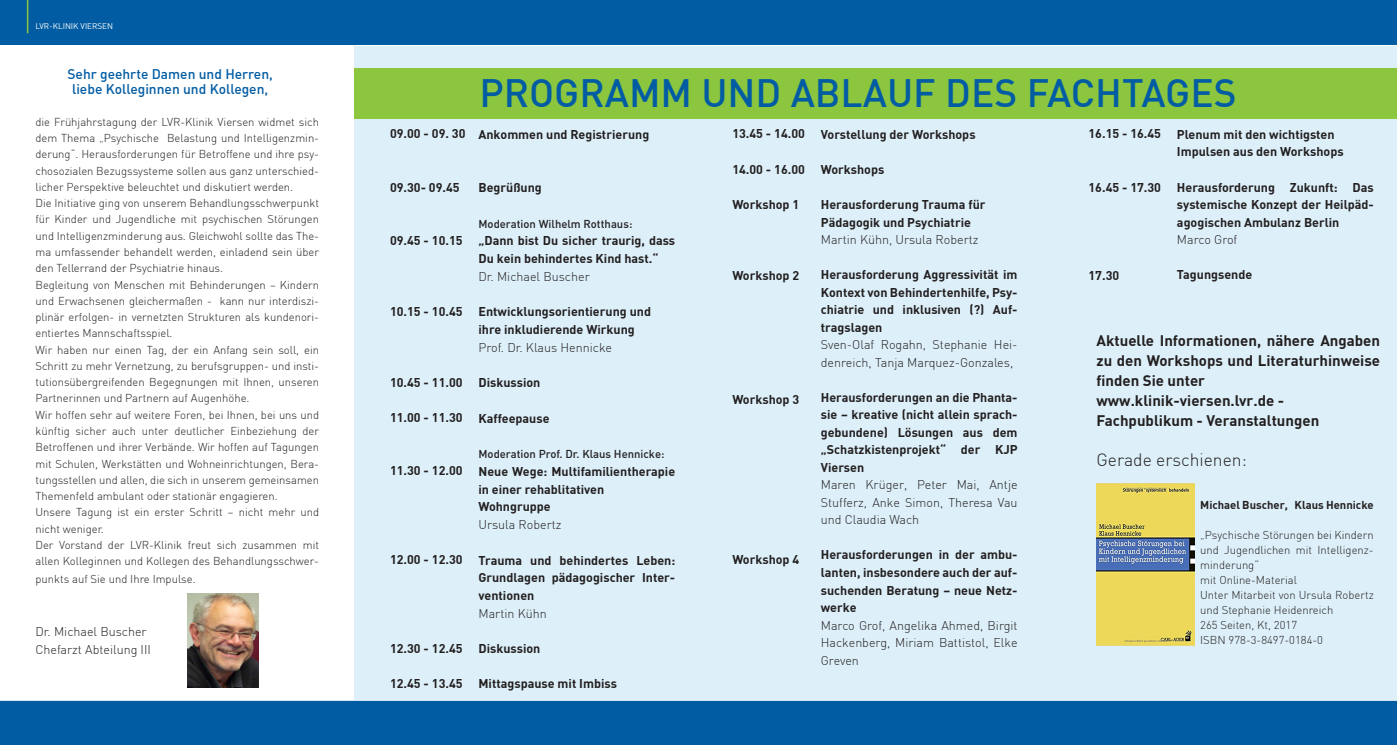
<style>
.page{position:relative;width:1397px;height:745px;background:#fff}
.page>*{position:absolute;margin:0;border:0;box-sizing:border-box;transform-origin:0 0}
.t1{font:500 38.75px "DIN";color:#015ca3}
.t2{font:300 17.5px "DIN";color:#231f20}
.t3{font:700 15px/20px "DIN";color:#231f20;text-align:justify}
.t4{font:500 13.75px "DIN";color:#015ca3}
.Text__DIN_light_9_p{font:700 12.5px/17.5px "DIN";color:#231f20;text-align:justify}
.Text__DIN_light_9_p-2{font:300 12.5px/17.5px "DIN";color:#231f20;text-align:justify}
.t5{font:300 11.25px/16.2px "DIN";color:#231f20;text-align:justify}
.Text__DIN_light_9_p-3{font:500 11.25px "DIN";color:#231f20}
.t6{font:700 11.25px "DIN";color:#231f20}
.t7{font:8.12px "DIN";color:#fff}
</style>
<div class="page">
<div style="left:0;top:0;width:1396px;height:45px;background:#015ca3"></div>
<svg style="left:27px;top:0;width:1px;height:33px"></svg>
<div style="left:0;top:700px;width:1396px;height:44px;background:#015ca3"></div>
<div style="left:354px;top:46px;width:1042px;height:653px;background:#ddf0f9"></div>
<div style="left:354px;top:68px;width:1042px;height:51px;background:#8bc63e"></div>
<img style="left:187px;top:593px;width:72px;height:94px">
<img style="left:1096px;top:483px;width:97px;height:162px">
<p class="t7" style="left:35px;top:21px;width:79px">LVR-KLINIK VIERSEN</p>
<p class="t4" style="left:67px;top:65px;width:207px">Sehr geehrte Damen und Herren,</p>
<p class="t4" style="left:72px;top:80px;width:198px">liebe Kolleginnen und Kollegen,</p>
<p class="t5" style="left:35px;top:113px;width:285px">die Frühjahrstagung der LVR-Klinik Viersen widmet sich dem Thema „Psychische Belastung und Intelligenzmin&shy;derung“. Herausforderungen für Betroffene und ihre psy&shy;chosozialen Bezugssysteme sollen aus ganz unterschied&shy;licher Perspektive beleuchtet und diskutiert werden.</p>
<p class="t5" style="left:35px;top:195px;width:285px">Die Initiative ging von unserem Behandlungsschwerpunkt für Kinder und Jugendliche mit psychischen Störungen und Intelligenzminderung aus. Gleichwohl sollte das The&shy;ma umfassender behandelt werden, einladend sein über den Tellerrand der Psychiatrie hinaus.</p>
<p class="t5" style="left:35px;top:276px;width:285px">Begleitung von Menschen mit Behinderungen – Kindern und Erwachsenen gleichermaßen - kann nur interdiszi&shy;plinär erfolgen- in vernetzten Strukturen als kundenori&shy;entiertes Mannschaftsspiel.</p>
<p class="t5" style="left:35px;top:341px;width:285px">Wir haben nur einen Tag, der ein Anfang sein soll, ein Schritt zu mehr Vernetzung, zu berufsgruppen- und insti&shy;tutionsübergreifenden Begegnungen mit Ihnen, unseren Partnerinnen und Partnern auf Augenhöhe.</p>
<p class="t5" style="left:35px;top:406px;width:285px">Wir hoffen sehr auf weitere Foren, bei Ihnen, bei uns und künftig sicher auch unter deutlicher Einbeziehung der Betroffenen und ihrer Verbände. Wir hoffen auf Tagungen mit Schulen, Werkstätten und Wohneinrichtungen, Bera&shy;tungsstellen und allen, die sich in unserem gemeinsamen Themenfeld ambulant oder stationär engagieren.</p>
<p class="t5" style="left:35px;top:503px;width:285px">Unsere Tagung ist ein erster Schritt – nicht mehr und nicht weniger.</p>
<p class="t5" style="left:35px;top:536px;width:285px">Der Vorstand der LVR-Klinik freut sich zusammen mit allen Kolleginnen und Kollegen des Behandlungsschwer-</p>
<p class="t5" style="left:35px;top:570px;width:162px">punkts auf Sie und Ihre Impulse.</p>
<p class="Text__DIN_light_9_p-2" style="left:35px;top:622px;width:113px">Dr. Michael Buscher</p>
<p class="Text__DIN_light_9_p-2" style="left:35px;top:640px;width:117px">Chefarzt Abteilung III</p>
<p class="Text__DIN_light_9_p" style="left:390px;top:124px;width:77px">09.00 - 09. 30</p>
<p class="Text__DIN_light_9_p" style="left:390px;top:178px;width:71px">09.30- 09.45</p>
<p class="Text__DIN_light_9_p" style="left:390px;top:231px;width:74px">09.45 - 10.15</p>
<p class="Text__DIN_light_9_p" style="left:390px;top:302px;width:74px">10.15 - 10.45</p>
<p class="Text__DIN_light_9_p" style="left:390px;top:372px;width:74px">10.45 - 11.00</p>
<p class="Text__DIN_light_9_p" style="left:390px;top:408px;width:74px">11.00 - 11.30</p>
<p class="Text__DIN_light_9_p" style="left:390px;top:461px;width:74px">11.30 - 12.00</p>
<p class="Text__DIN_light_9_p" style="left:390px;top:550px;width:74px">12.00 - 12.30</p>
<p class="Text__DIN_light_9_p" style="left:390px;top:638px;width:74px">12.30 - 12.45</p>
<p class="Text__DIN_light_9_p" style="left:390px;top:674px;width:74px">12.45 - 13.45</p>
<p class="t1" style="left:479px;top:68px;width:758px">PROGRAMM UND ABLAUF DES FACHTAGES</p>
<p class="Text__DIN_light_9_p" style="left:478px;top:125px;width:172px">Ankommen und Registrierung</p>
<p class="Text__DIN_light_9_p" style="left:732px;top:124px;width:74px">13.45 - 14.00</p>
<p class="Text__DIN_light_9_p" style="left:732px;top:160px;width:74px">14.00 - 16.00</p>
<p class="Text__DIN_light_9_p" style="left:732px;top:195px;width:68px">Workshop 1</p>
<p class="Text__DIN_light_9_p" style="left:1088px;top:124px;width:74px">16.15 - 16.45</p>
<p class="Text__DIN_light_9_p" style="left:1176px;top:125px;width:159px">Plenum mit den wichtigsten</p>
<p class="Text__DIN_light_9_p" style="left:1176px;top:142px;width:168px">Impulsen aus den Workshops</p>
<p class="Text__DIN_light_9_p" style="left:1176px;top:177px;width:198px">Herausforderung Zukunft: Das systemische Konzept der Heilpäd&shy;agogischen Ambulanz Berlin</p>
<p class="Text__DIN_light_9_p-2" style="left:1176px;top:230px;width:62px">Marco Grof</p>
<p class="Text__DIN_light_9_p" style="left:1176px;top:265px;width:77px">Tagungsende</p>
<p class="Text__DIN_light_9_p" style="left:820px;top:125px;width:156px">Vorstellung der Workshops</p>
<p class="Text__DIN_light_9_p" style="left:820px;top:160px;width:65px">Workshops</p>
<p class="Text__DIN_light_9_p" style="left:820px;top:195px;width:166px">Herausforderung Trauma für</p>
<p class="Text__DIN_light_9_p" style="left:820px;top:212px;width:152px">Pädagogik und Psychiatrie</p>
<p class="Text__DIN_light_9_p-2" style="left:820px;top:230px;width:159px">Martin Kühn, Ursula Robertz</p>
<p class="Text__DIN_light_9_p" style="left:820px;top:265px;width:198px">Herausforderung Aggressivität im Kontext von Behindertenhilfe, Psy&shy;chiatrie und inklusiven (?) Auf&shy;tragslagen</p>
<p class="Text__DIN_light_9_p-2" style="left:820px;top:335px;width:198px">Sven-Olaf Rogahn, Stephanie Hei&shy;denreich, Tanja Marquez-Gonzales,</p>
<p class="Text__DIN_light_9_p" style="left:820px;top:387px;width:198px">Herausforderungen an die Phanta&shy;sie – kreative (nicht allein sprach&shy;gebundene) Lösungen aus dem „Schatzkistenprojekt“ der KJP Viersen</p>
<p class="Text__DIN_light_9_p-2" style="left:820px;top:475px;width:198px">Maren Krüger, Peter Mai, Antje Stufferz, Anke Simon, Theresa Vau und Claudia Wach</p>
<p class="Text__DIN_light_9_p" style="left:820px;top:545px;width:198px">Herausforderungen in der ambu&shy;lanten, insbesondere auch der auf&shy;suchenden Beratung – neue Netz&shy;werke</p>
<p class="Text__DIN_light_9_p-2" style="left:820px;top:615px;width:198px">Marco Grof, Angelika Ahmed, Birgit Hackenberg, Miriam Battistol, Elke Greven</p>
<p class="Text__DIN_light_9_p" style="left:1088px;top:178px;width:74px">16.45 - 17.30</p>
<p class="Text__DIN_light_9_p" style="left:478px;top:178px;width:65px">Begrüßung</p>
<p class="Text__DIN_light_9_p-3" style="left:478px;top:216px;width:155px">Moderation Wilhelm Rotthaus:</p>
<p class="Text__DIN_light_9_p" style="left:478px;top:231px;width:198px">„Dann bist Du sicher traurig, dass<br>Du kein behindertes Kind hast.“</p>
<p class="Text__DIN_light_9_p-2" style="left:478px;top:267px;width:113px">Dr. Michael Buscher</p>
<p class="Text__DIN_light_9_p" style="left:478px;top:302px;width:174px">Entwicklungsorientierung und ihre inkludierende Wirkung</p>
<p class="Text__DIN_light_9_p-2" style="left:478px;top:338px;width:135px">Prof. Dr. Klaus Hennicke</p>
<p class="Text__DIN_light_9_p" style="left:478px;top:373px;width:63px">Diskussion</p>
<p class="Text__DIN_light_9_p" style="left:478px;top:408px;width:72px">Kaffeepause</p>
<p class="Text__DIN_light_9_p-3" style="left:478px;top:446px;width:187px">Moderation Prof. Dr. Klaus Hennicke:</p>
<p class="Text__DIN_light_9_p" style="left:478px;top:461px;width:198px">Neue Wege: Multifamilientherapie in einer rehablitativen</p>
<p class="Text__DIN_light_9_p" style="left:478px;top:497px;width:74px">Wohngruppe</p>
<p class="Text__DIN_light_9_p-2" style="left:478px;top:515px;width:84px">Ursula Robertz</p>
<p class="Text__DIN_light_9_p" style="left:478px;top:550px;width:198px">Trauma und behindertes Leben:<br>Grundlagen pädagogischer Inter&shy;ventionen</p>
<p class="Text__DIN_light_9_p-2" style="left:478px;top:604px;width:70px">Martin Kühn</p>
<p class="Text__DIN_light_9_p" style="left:478px;top:639px;width:63px">Diskussion</p>
<p class="Text__DIN_light_9_p" style="left:478px;top:674px;width:140px">Mittagspause mit Imbiss</p>
<p class="Text__DIN_light_9_p" style="left:732px;top:266px;width:68px">Workshop 2</p>
<p class="Text__DIN_light_9_p" style="left:1088px;top:266px;width:32px">17.30</p>
<p class="t3" style="left:1096px;top:330px;width:285px">Aktuelle Informationen, nähere Angaben zu den Workshops und Literaturhinweise finden Sie unter</p>
<p class="t3" style="left:1096px;top:390px;width:189px">www.klinik-viersen.lvr.de -</p>
<p class="t3" style="left:1096px;top:410px;width:224px">Fachpublikum - Veranstaltungen</p>
<p class="t2" style="left:1096px;top:449px;width:152px">Gerade erschienen:</p>
<p class="t6" style="left:1199px;top:497px;width:175px">Michael Buscher, Klaus Hennicke</p>
<p class="t5" style="left:1199px;top:526px;width:175px;line-height:15px">„Psychische Störungen bei Kindern und Jugendlichen mit Intelligenz&shy;minderung“</p>
<p class="t5" style="left:1199px;top:571px;width:98px">mit Online-Material</p>
<p class="t5" style="left:1199px;top:586px;width:175px;line-height:15px">Unter Mitarbeit von Ursula Robertz und Stephanie Heidenreich</p>
<p class="t5" style="left:1199px;top:616px;width:98px">265 Seiten, Kt, 2017</p>
<p class="t5" style="left:1199px;top:631px;width:124px">ISBN 978-3-8497-0184-0</p>
<p class="Text__DIN_light_9_p" style="left:732px;top:390px;width:68px">Workshop 3</p>
<p class="Text__DIN_light_9_p" style="left:732px;top:550px;width:68px">Workshop 4</p>
</div>
